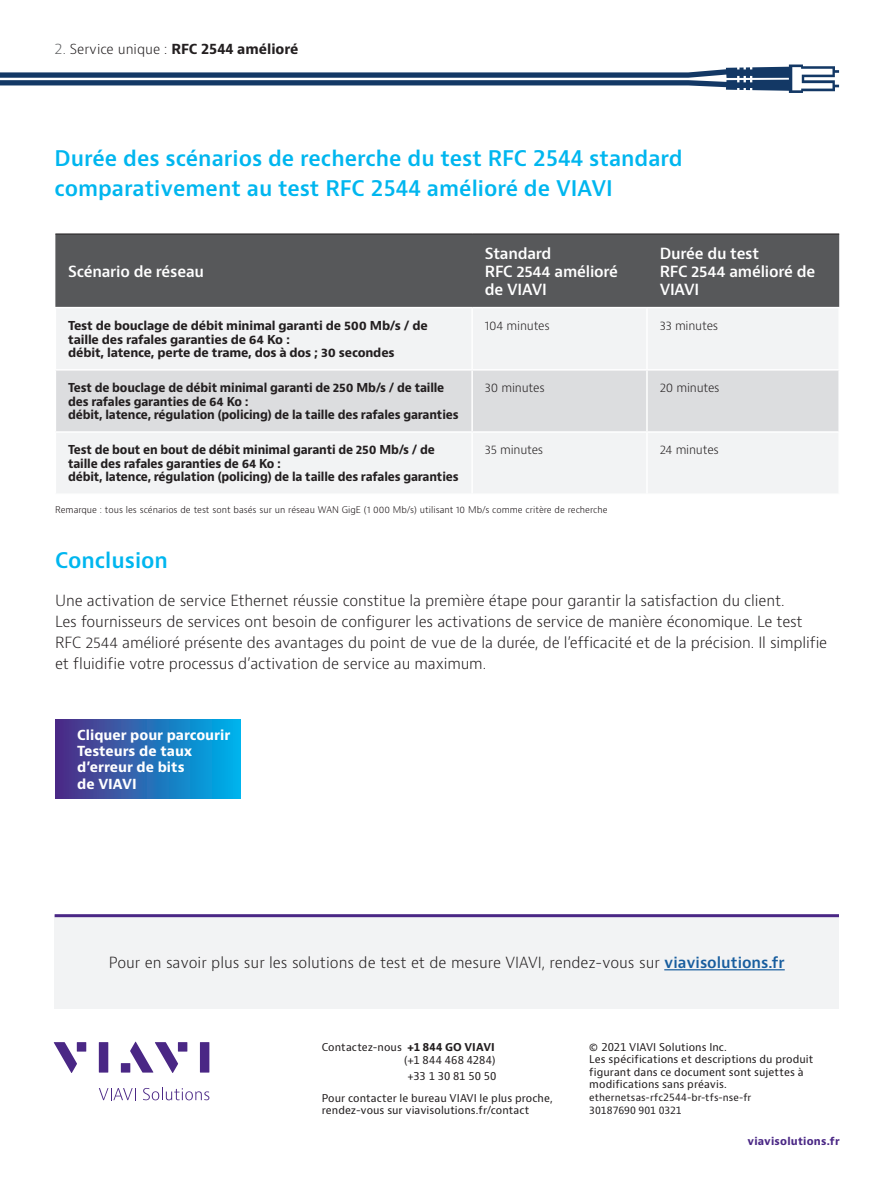
<style>
.page{position:relative;width:893px;height:1191px;background:#fff}
.page>*{position:absolute;margin:0;border:0;box-sizing:border-box;transform-origin:0 0}
.t1{font:600 21px/30px "Bernino Sans";color:#00b6ef}
.Body_text_8_12_5{font:300 15px/21px "Bernino Sans";letter-spacing:-.01em;color:#231f20}
.Table_Header{font:600 15px/18px "Bernino Sans";letter-spacing:-.015em;color:#fff}
.t2{font:700 13.5px/16.2px "Bernino Sans";color:#fff}
.t3{font:700 13.5px "Bernino Sans";color:#231f20}
.Table_copy{font:700 12px/13.5px "Bernino Sans";letter-spacing:-.015em;color:#231f20;scale:.96 1}
.Table_copy-2{font:700 12px/13.5px "Bernino Sans";letter-spacing:-.015em;color:#231f20}
.Table_copy-3{font:300 12px "Bernino Sans";letter-spacing:-.015em;color:#231f20}
.t4{font:10.5px/12.6px "Bernino Sans";letter-spacing:.005em;color:#231f20}
.t5{font:700 10.5px "Bernino Sans";letter-spacing:.02em;color:#4a2785}
.t6{font:9.75px/12.6px "Bernino Sans";letter-spacing:.01em;color:#231f20}
.Notes_Footnotes{font:300 9px "Bernino Sans";color:#110a0c}
.s1{font-weight:300;color:#57585a}
.s2{font-weight:300}
.s3{font-weight:600;color:#175d9e}
.s4{font-weight:700}
</style>
<div class="page">
<svg style="left:0;top:65px;width:839px;height:28px"></svg>
<svg style="left:54px;top:1042px;width:23px;height:31px"></svg>
<div style="left:77px;top:1042px;width:9px;height:9px;background:#4a2785"></div>
<div style="left:99px;top:1042px;width:9px;height:30px;background:#4a2785"></div>
<div style="left:178px;top:1042px;width:9px;height:9px;background:#4a2785"></div>
<div style="left:200px;top:1042px;width:9px;height:30px;background:#4a2785"></div>
<svg style="left:130px;top:1041px;width:48px;height:32px"></svg>
<div style="left:121px;top:1063px;width:9px;height:9px;background:#4a2785"></div>
<svg style="left:99px;top:1088px;width:37px;height:12px"></svg>
<svg style="left:143px;top:1087px;width:66px;height:13px"></svg>
<div style="left:55px;top:235px;width:784px;height:72px;background:#57585a"></div>
<div style="left:56px;top:309px;width:782px;height:184px;background:#f2f3f4"></div>
<div style="left:56px;top:370px;width:782px;height:61px;background:#dcdddf"></div>
<hr style="left:55px;top:234px;width:417px;height:1px;background:#231f20">
<hr style="left:472px;top:234px;width:175px;height:1px;background:#231f20">
<hr style="left:647px;top:234px;width:192px;height:1px;background:#231f20">
<hr style="left:471px;top:308px;width:2px;height:61px;background:#fff">
<hr style="left:646px;top:308px;width:2px;height:61px;background:#fff">
<hr style="left:55px;top:369px;width:417px;height:1px;background:#fff">
<hr style="left:472px;top:369px;width:175px;height:1px;background:#fff">
<hr style="left:471px;top:370px;width:2px;height:61px;background:#fff">
<hr style="left:647px;top:369px;width:193px;height:1px;background:#fff">
<hr style="left:646px;top:370px;width:2px;height:61px;background:#fff">
<hr style="left:55px;top:431px;width:417px;height:2px;background:#fff">
<hr style="left:472px;top:431px;width:175px;height:2px;background:#fff">
<hr style="left:471px;top:433px;width:2px;height:60px;background:#fff">
<hr style="left:647px;top:431px;width:193px;height:2px;background:#fff">
<hr style="left:646px;top:433px;width:2px;height:60px;background:#fff">
<div style="left:55px;top:915px;width:784px;height:93px;background:#f2f3f4"></div>
<hr style="left:664px;top:969px;width:121px;height:1px;background:#175d9e">
<hr style="left:55px;top:914px;width:784px;height:3px;background:#4a2785">
<div style="left:55px;top:719px;width:186px;height:79px;background:linear-gradient(to right,#542a82,#00b3eb)"></div>
<p class="t3" style="left:55px;top:40px;width:246px"><span class="s1">2.</span> <span class="s2">Service unique :</span> RFC 2544 amélioré</p>
<p class="t1" style="left:55px;top:144px;width:630px">Durée des scénarios de recherche du test RFC 2544 standard comparativement au test RFC 2544 amélioré de VIAVI</p>
<p class="Table_Header" style="left:68px;top:263px;width:137px">Scénario de réseau</p>
<p class="Table_Header" style="left:485px;top:245px;width:68px">Standard</p>
<p class="Table_Header" style="left:485px;top:263px;width:135px">RFC 2544 amélioré de VIAVI</p>
<p class="Table_Header" style="left:660px;top:245px;width:101px">Durée du test</p>
<p class="Table_Header" style="left:660px;top:263px;width:157px">RFC 2544 amélioré de<br>VIAVI</p>
<p class="Table_copy-2" style="left:68px;top:319px;width:361px">Test de bouclage de débit minimal garanti de 500 Mb/s / de taille des rafales garanties de 64 Ko :</p>
<p class="Table_copy-2" style="left:68px;top:346px;width:328px">débit, latence, perte de trame, dos à dos ; 30 secondes</p>
<p class="Table_copy-3" style="left:485px;top:318px;width:66px">104 minutes</p>
<p class="Table_copy-3" style="left:660px;top:318px;width:60px">33 minutes</p>
<p class="Table_copy" style="left:68px;top:381px;width:393px">Test de bouclage de débit minimal garanti de 250 Mb/s / de taille des rafales garanties de 64 Ko :</p>
<p class="Table_copy" style="left:68px;top:408px;width:408px">débit, latence, régulation (policing) de la taille des rafales garanties</p>
<p class="Table_copy-3" style="left:485px;top:380px;width:61px">30 minutes</p>
<p class="Table_copy-3" style="left:660px;top:380px;width:61px">20 minutes</p>
<p class="Table_copy" style="left:68px;top:443px;width:384px">Test de bout en bout de débit minimal garanti de 250 Mb/s / de taille des rafales garanties de 64 Ko :</p>
<p class="Table_copy" style="left:68px;top:470px;width:408px">débit, latence, régulation (policing) de la taille des rafales garanties</p>
<p class="Table_copy-3" style="left:485px;top:442px;width:60px">35 minutes</p>
<p class="Table_copy-3" style="left:660px;top:442px;width:61px">24 minutes</p>
<p class="Notes_Footnotes" style="left:55px;top:504px;width:554px">Remarque : tous les scénarios de test sont basés sur un réseau WAN GigE (1 000 Mb/s) utilisant 10 Mb/s comme critère de recherche</p>
<p class="t1" style="left:55px;top:546px;width:114px">Conclusion</p>
<p class="Body_text_8_12_5" style="left:55px;top:591px;width:774px">Une activation de service Ethernet réussie constitue la première étape pour garantir la satisfaction du client.<br>Les fournisseurs de services ont besoin de configurer les activations de service de manière économique. Le test RFC 2544 amélioré présente des avantages du point de vue de la durée, de l’efficacité et de la précision. Il simplifie et fluidifie votre processus d’activation de service au maximum.</p>
<p class="t2" style="left:77px;top:727px;width:155px">Cliquer pour parcourir</p>
<p class="t2" style="left:77px;top:743px;width:117px">Testeurs de taux d’erreur de bits</p>
<p class="t2" style="left:77px;top:776px;width:61px">de VIAVI</p>
<p class="Body_text_8_12_5" style="left:109px;top:952px;width:677px">Pour en savoir plus sur les solutions de test et de mesure VIAVI, rendez-vous sur <span class="s3">viavisolutions.fr</span></p>
<p class="t4" style="left:322px;top:1041px;width:175px;text-align:right">Contactez-nous <span class="s4">+1 844 GO VIAVI </span>(+1 844 468 4284)</p>
<p class="t4" style="left:322px;top:1066px;width:233px;line-height:21.3px;text-indent:86px">+33 1 30 81 50 50<br>Pour contacter le bureau VIAVI le plus proche,</p>
<p class="t4" style="left:322px;top:1104px;width:209px">rendez-vous sur viavisolutions.fr/contact</p>
<p class="t4" style="left:589px;top:1040px;width:226px">© 2021 VIAVI Solutions Inc.<br>Les spécifications et descriptions du produit figurant dans ce document sont sujettes à modifications sans préavis.</p>
<p class="t6" style="left:589px;top:1091px;width:164px">ethernetsas-rfc2544-br-tfs-nse-fr<br>30187690 901 0321</p>
<p class="t5" style="left:748px;top:1134px;width:94px">viavisolutions.fr</p>
</div>
